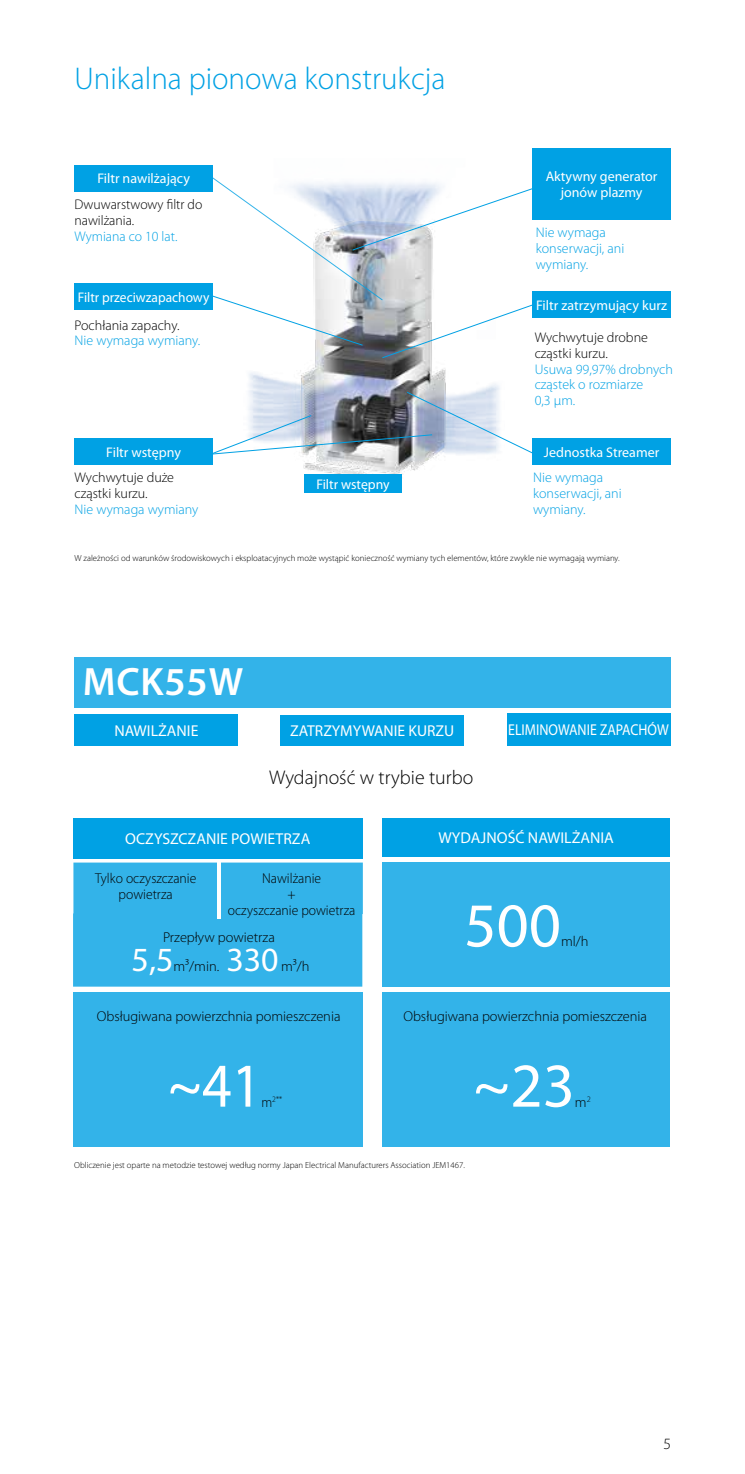
<style>
.page{position:relative;width:745px;height:1474px;background:#fff}
.page>*{position:absolute;margin:0;border:0;box-sizing:border-box;transform-origin:0 0}
.t1{font:62.82px "Myriad Pro";color:#fff}
.t2{font:62.82px "Myriad Pro";color:#fff;scale:.92 1}
.t3{font:600 39.73px "Myriad Pro";letter-spacing:.02em;color:#fff}
.t4{font:33.95px "Myriad Pro";color:#fff}
.t5{font:300 31.5px "Myriad Pro";color:#00a1e4}
.t6{font:300 19.78px "Myriad Pro";color:#000}
.t7{font:15.75px "Myriad Pro";color:#fff}
.t8{font:15.75px "Myriad Pro";color:#fff;scale:.88 1}
.t9{font:300 15.75px "Myriad Pro";color:#000}
.t10{font:300 14.35px "Myriad Pro";color:#000}
.t11{font:300 14.35px/16.1px "Myriad Pro";color:#000;text-align:center;scale:.95 1}
.t12{font:300 14px/15.8px "Myriad Pro";color:#00a1e4}
.t13{font:14px/15.8px "Myriad Pro";color:#fff;text-align:center}
.t14{font:300 14px/15.8px "Myriad Pro";color:#000}
.t15{font:14px "Myriad Pro";color:#fff;scale:.96 1}
.t16{font:300 8.75px "Myriad Pro";color:#000}
.t17{font:300 8.4px "Myriad Pro";color:#000;scale:.92 1}
.s1{font-size:14.35px}
</style>
<div class="page">
<img style="left:249px;top:359px;width:251px;height:134px">
<div style="left:73px;top:862px;width:289px;height:124px;background:#33b3e9"></div>
<div style="left:382px;top:862px;width:287px;height:125px;background:#33b3e9"></div>
<div style="left:73px;top:992px;width:289px;height:155px;background:#33b3e9"></div>
<div style="left:382px;top:992px;width:287px;height:155px;background:#33b3e9"></div>
<div style="left:280px;top:714px;width:183px;height:31px;background:#00a1e4"></div>
<div style="left:74px;top:714px;width:164px;height:32px;background:#00a1e4"></div>
<div style="left:73px;top:818px;width:289px;height:40px;background:#00a1e4"></div>
<div style="left:382px;top:818px;width:287px;height:38px;background:#00a1e4"></div>
<div style="left:506px;top:713px;width:164px;height:32px;background:#00a1e4"></div>
<div style="left:74px;top:657px;width:596px;height:50px;background:#33b3e9"></div>
<div style="left:74px;top:165px;width:139px;height:26px;background:#00a1e4"></div>
<div style="left:532px;top:148px;width:138px;height:72px;background:#00a1e4"></div>
<div style="left:532px;top:291px;width:138px;height:26px;background:#00a1e4"></div>
<div style="left:74px;top:284px;width:139px;height:26px;background:#00a1e4"></div>
<div style="left:74px;top:438px;width:139px;height:26px;background:#00a1e4"></div>
<div style="left:532px;top:438px;width:138px;height:26px;background:#00a1e4"></div>
<svg style="left:210px;top:177px;width:324px;height:182px"></svg>
<svg style="left:213px;top:391px;width:319px;height:64px"></svg>
<div style="left:304px;top:474px;width:97px;height:19px;background:#00a1e4"></div>
<hr style="left:217px;top:861px;width:4px;height:57px;background:#fff">
<h3 class="t5" style="left:74px;top:61px;width:372px">Unikalna pionowa konstrukcja</h3>
<h3 class="t13" style="left:97px;top:171px;width:94px">Filtr nawilżający</h3>
<h3 class="t13" style="left:545px;top:168px;width:113px">Aktywny generator jonów plazmy</h3>
<h3 class="t14" style="left:74px;top:197px;width:129px">Dwuwarstwowy filtr do nawilżania.</h3>
<h3 class="t12" style="left:74px;top:228px;width:104px">Wymiana co 10 lat.</h3>
<h3 class="t12" style="left:535px;top:225px;width:90px">Nie wymaga konserwacji, ani wymiany.</h3>
<h3 class="t15" style="left:78px;top:289px;width:138px">Filtr przeciwzapachowy</h3>
<h3 class="t14" style="left:74px;top:317px;width:106px">Pochłania zapachy.</h3>
<h3 class="t12" style="left:74px;top:333px;width:127px">Nie wymaga wymiany.</h3>
<h3 class="t13" style="left:536px;top:297px;width:132px">Filtr zatrzymujący kurz</h3>
<h3 class="t14" style="left:534px;top:330px;width:115px">Wychwytuje drobne cząstki kurzu.</h3>
<h3 class="t12" style="left:534px;top:361px;width:140px">Usuwa 99,97% drobnych cząstek o rozmiarze<br>0,3 μm.</h3>
<h3 class="t13" style="left:106px;top:444px;width:76px">Filtr wstępny</h3>
<h3 class="t13" style="left:543px;top:444px;width:117px">Jednostka Streamer</h3>
<h3 class="t14" style="left:74px;top:470px;width:101px">Wychwytuje duże cząstki kurzu.</h3>
<h3 class="t12" style="left:74px;top:501px;width:125px">Nie wymaga wymiany</h3>
<h3 class="t12" style="left:532px;top:470px;width:90px">Nie wymaga konserwacji, ani wymiany.</h3>
<p class="t16" style="left:74px;top:553px;width:546px">W zależności od warunków środowiskowych i eksploatacyjnych może wystąpić konieczność wymiany tych elementów, które zwykle nie wymagają wymiany.</p>
<h3 class="t13" style="left:316px;top:476px;width:75px">Filtr wstępny</h3>
<h2 class="t3" style="left:83px;top:656px;width:162px">MCK55W</h2>
<h3 class="t7" style="left:114px;top:721px;width:85px">NAWILŻANIE</h3>
<h3 class="t7" style="left:290px;top:721px;width:165px">ZATRZYMYWANIE KURZU</h3>
<h3 class="t6" style="left:269px;top:766px;width:206px">Wydajność w trybie turbo</h3>
<h3 class="t8" style="left:508px;top:720px;width:184px">ELIMINOWANIE ZAPACHÓW</h3>
<h3 class="t7" style="left:125px;top:829px;width:186px">OCZYSZCZANIE POWIETRZA</h3>
<h3 class="t7" style="left:438px;top:828px;width:177px">WYDAJNOŚĆ NAWILŻANIA</h3>
<h3 class="t11" style="left:95px;top:870px;width:108px">Tylko oczyszczanie powietrza</h3>
<h3 class="t11" style="left:228px;top:870px;width:136px">Nawilżanie<br>+<br>oczyszczanie powietrza</h3>
<h3 class="t10" style="left:163px;top:929px;width:113px">Przepływ powietrza</h3>
<h3 class="t4" style="left:131px;top:939px;width:43px">5,5</h3>
<h3 class="t10" style="left:173px;top:958px;width:47px">m3/min.</h3>
<h3 class="t4" style="left:226px;top:939px;width:54px">330</h3>
<h3 class="t10" style="left:281px;top:958px;width:30px">m³/h</h3>
<h3 class="t10" style="left:97px;top:1007px;width:245px">Obsługiwana powierzchnia pomieszczenia</h3>
<h1 class="t2" style="left:167px;top:1046px;width:103px">~41</h1>
<p class="t17" style="left:261px;top:1094px;width:24px"><span class="s1">m</span>2**</p>
<h1 class="t1" style="left:464px;top:886px;width:98px">500</h1>
<h3 class="t10" style="left:560px;top:933px;width:29px">ml/h</h3>
<h3 class="t10" style="left:403px;top:1007px;width:245px">Obsługiwana powierzchnia pomieszczenia</h3>
<h1 class="t1" style="left:472px;top:1046px;width:103px">~23</h1>
<h3 class="t10" style="left:574px;top:1093px;width:17px">m<sup>2</sup></h3>
<p class="t16" style="left:74px;top:1160px;width:392px">Obliczenie jest oparte na metodzie testowej według normy Japan Electrical Manufacturers Association JEM1467.</p>
<h3 class="t9" style="left:663px;top:1434px;width:8px">5</h3>
</div>
